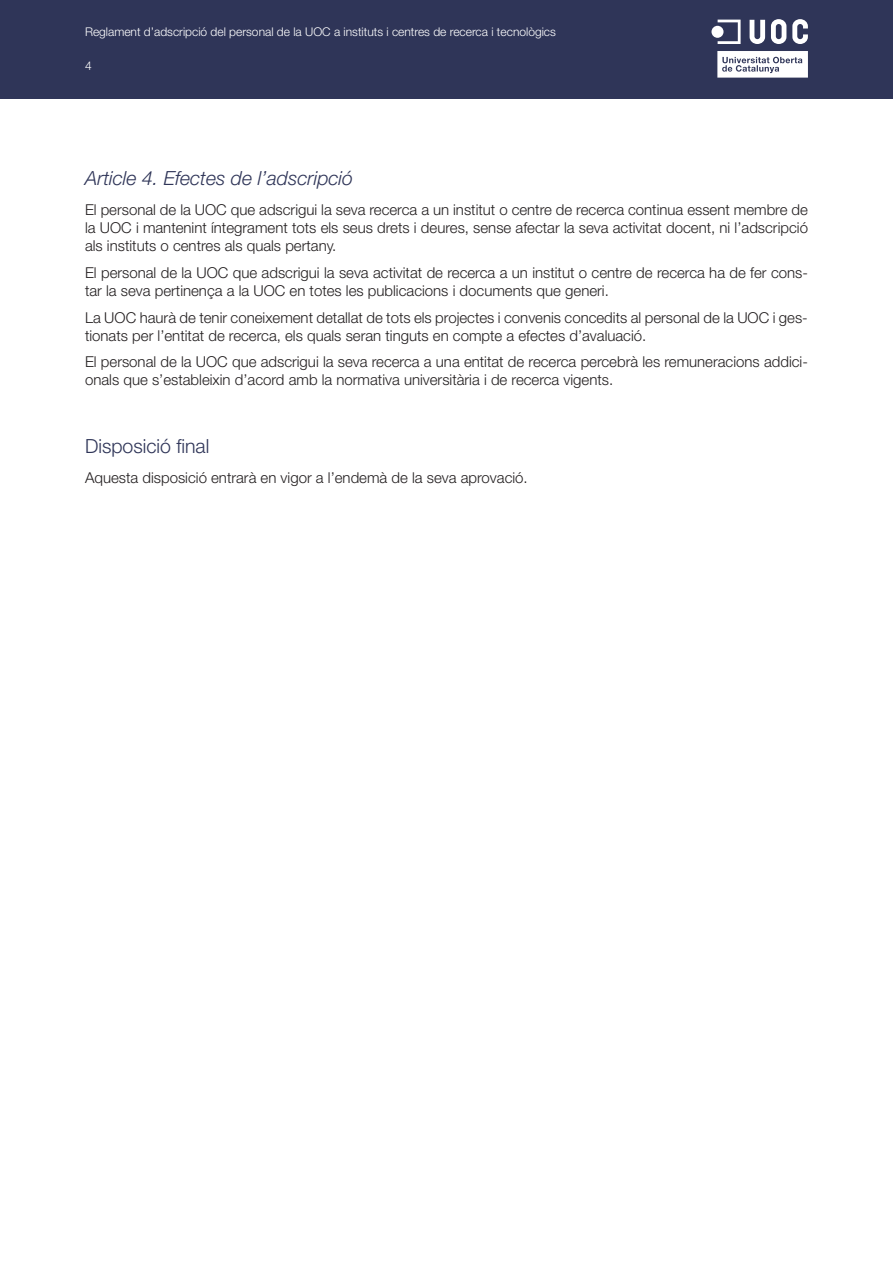
<style>
.page{position:relative;width:893px;height:1263px;background:#fff}
.page>*{position:absolute;margin:0;border:0;box-sizing:border-box;transform-origin:0 0}
.t1{font:italic 300 19.5px "Helvetica Neue LT Std";color:#2f3558}
.t2{font:300 19.5px "Helvetica Neue LT Std";color:#2f3558}
.t3{font:300 15px/18px "Helvetica Neue LT Std";color:#231f20}
.t4{font:300 12px "Helvetica Neue LT Std";color:#fff}
</style>
<div class="page">
<div style="left:0;top:0;width:893px;height:99px;background:#2f3558"></div>
<svg style="left:717px;top:51px;width:91px;height:27px"></svg>
<svg style="left:750px;top:20px;width:15px;height:24px"></svg>
<svg style="left:771px;top:19px;width:15px;height:25px"></svg>
<svg style="left:792px;top:19px;width:16px;height:25px"></svg>
<div style="left:711px;top:26px;width:12px;height:12px;background:#fff;border-radius:50%"></div>
<svg style="left:718px;top:20px;width:23px;height:24px"></svg>
<p class="t4" style="left:85px;top:25px;width:472px">Reglament d’adscripció del personal de la UOC a instituts i centres de recerca i tecnològics</p>
<p class="t4" style="left:85px;top:58px;width:8px">4</p>
<h1 class="t1" style="left:85px;top:166px;width:270px">Article 4. Efectes de l’adscripció</h1>
<p class="t3" style="left:85px;top:201px;width:724px;text-align:justify">El personal de la UOC que adscrigui la seva recerca a un institut o centre de recerca continua essent membre de la UOC i mantenint íntegrament tots els seus drets i deures, sense afectar la seva activitat docent, ni l’adscripció als instituts o centres als quals pertany.</p>
<p class="t3" style="left:85px;top:263px;width:724px">El personal de la UOC que adscrigui la seva activitat de recerca a un institut o centre de recerca ha de fer cons· tar la seva pertinença a la UOC en totes les publicacions i documents que generi.</p>
<p class="t3" style="left:85px;top:308px;width:724px">La UOC haurà de tenir coneixement detallat de tots els projectes i convenis concedits al personal de la UOC i ges· tionats per l’entitat de recerca, els quals seran tinguts en compte a efectes d’avaluació.</p>
<p class="t3" style="left:85px;top:352px;width:724px">El personal de la UOC que adscrigui la seva recerca a una entitat de recerca percebrà les remuneracions addici· onals que s’estableixin d’acord amb la normativa universitària i de recerca vigents.</p>
<h1 class="t2" style="left:85px;top:434px;width:126px">Disposició final</h1>
<p class="t3" style="left:85px;top:469px;width:441px">Aquesta disposició entrarà en vigor a l’endemà de la seva aprovació.</p>
</div>
